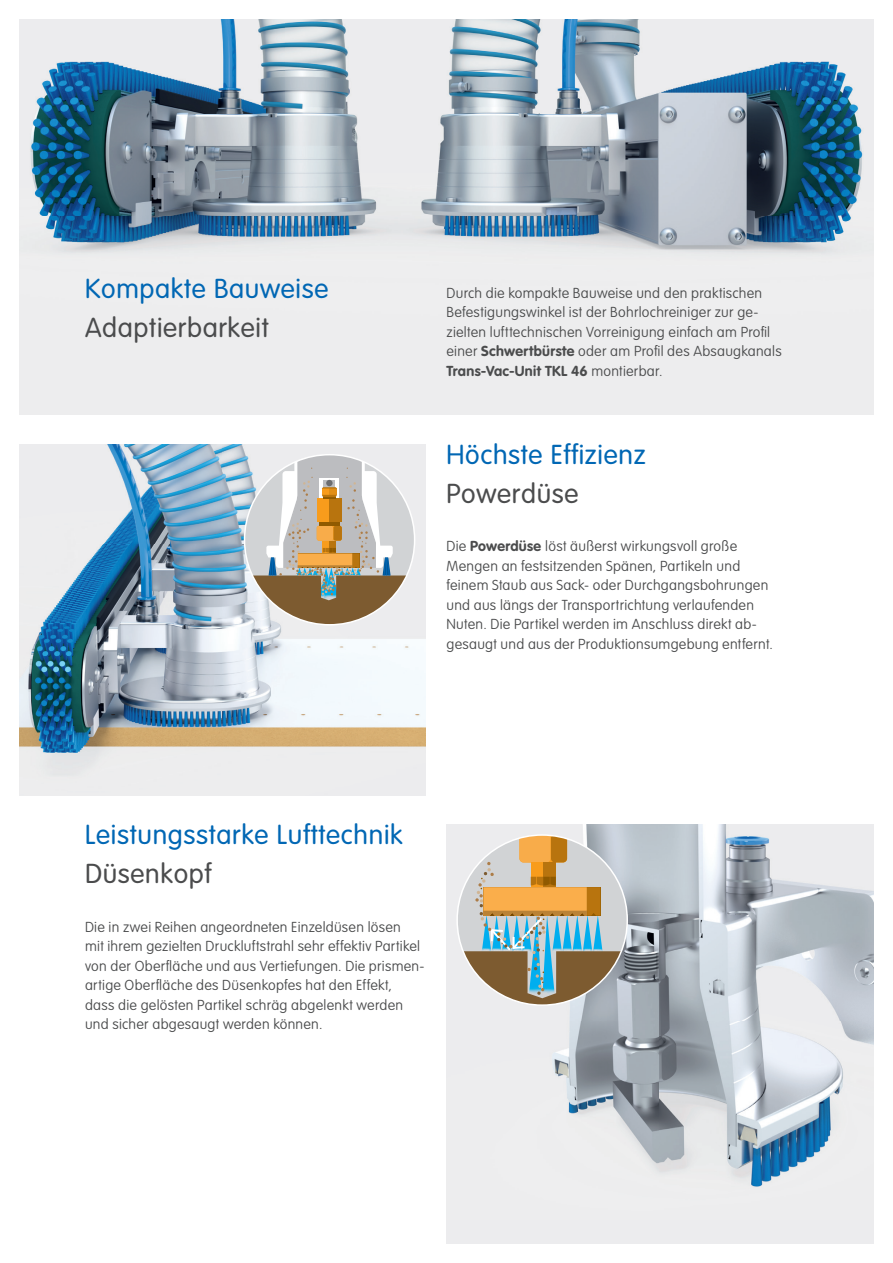
<style>
.page{position:relative;width:893px;height:1263px;background:#fff}
.page>*{position:absolute;margin:0;border:0;box-sizing:border-box;transform-origin:0 0}
.t1{font:300 27px "VAG Rounded Std";letter-spacing:.025em;color:#0167b4}
.t2{font:300 27px "VAG Rounded Std";letter-spacing:.025em;color:#4b4c4d}
.t3{font:100 14.25px/19.5px "VAG Rounded Std";letter-spacing:.02em;color:#4b4c4d}
.s1{font-weight:700}
</style>
<div class="page">
<img style="left:19px;top:444px;width:406px;height:351px">
<div style="left:446px;top:824px;width:428px;height:420px;background:#ececee"></div>
<img style="left:486px;top:824px;width:388px;height:363px">
<img style="left:19px;top:19px;width:855px;height:396px">
<svg style="left:245px;top:455px;width:170px;height:170px;background:#c3bbae"></svg>
<div style="left:457px;top:835px;width:170px;height:170px;background:#d1d3d5;border-radius:50%"></div>
<svg style="left:519px;top:835px;width:48px;height:27px"></svg>
<div style="left:551px;top:835px;width:16px;height:27px;background:#b8740e;border-radius:4px"></div>
<div style="left:519px;top:835px;width:31px;height:27px;background:#f8ac4a;border-radius:4px"></div>
<svg style="left:459px;top:862px;width:168px;height:143px"></svg>
<h1 class="t1" style="left:85px;top:273px;width:245px">Kompakte Bauweise</h1>
<h1 class="t2" style="left:85px;top:312px;width:185px">Adaptierbarkeit</h1>
<p class="t3" style="left:446px;top:284px;width:337px">Durch die kompakte Bauweise und den praktischen Befestigungswinkel ist der Bohrlochreiniger zur ge&shy;zielten lufttechnischen Vorreinigung einfach am Profil einer <span class="s1">Schwertbürste</span> oder am Profil des Absaugkanals <span class="s1">Trans-Vac-Unit TKL 46</span> montierbar.</p>
<h1 class="t1" style="left:446px;top:439px;width:201px">Höchste Effizienz</h1>
<h1 class="t2" style="left:446px;top:478px;width:134px">Powerdüse</h1>
<p class="t3" style="left:446px;top:537px;width:328px">Die <span class="s1">Powerdüse</span> löst äußerst wirkungsvoll große Mengen an festsitzenden Spänen, Partikeln und feinem Staub aus Sack- oder Durchgangsbohrungen und aus längs der Transportrichtung verlaufenden Nuten. Die Partikel werden im Anschluss direkt ab&shy;gesaugt und aus der Produktionsumgebung entfernt.</p>
<h1 class="t1" style="left:85px;top:819px;width:319px">Leistungsstarke Lufttechnik</h1>
<h1 class="t2" style="left:85px;top:858px;width:128px">Düsenkopf</h1>
<p class="t3" style="left:85px;top:917px;width:341px">Die in zwei Reihen angeordneten Einzeldüsen lösen<br>mit ihrem gezielten Druckluftstrahl sehr effektiv Partikel von der Oberfläche und aus Vertiefungen. Die prismen&shy;artige Oberfläche des Düsenkopfes hat den Effekt, dass die gelösten Partikel schräg abgelenkt werden und sicher abgesaugt werden können.</p>
</div>
